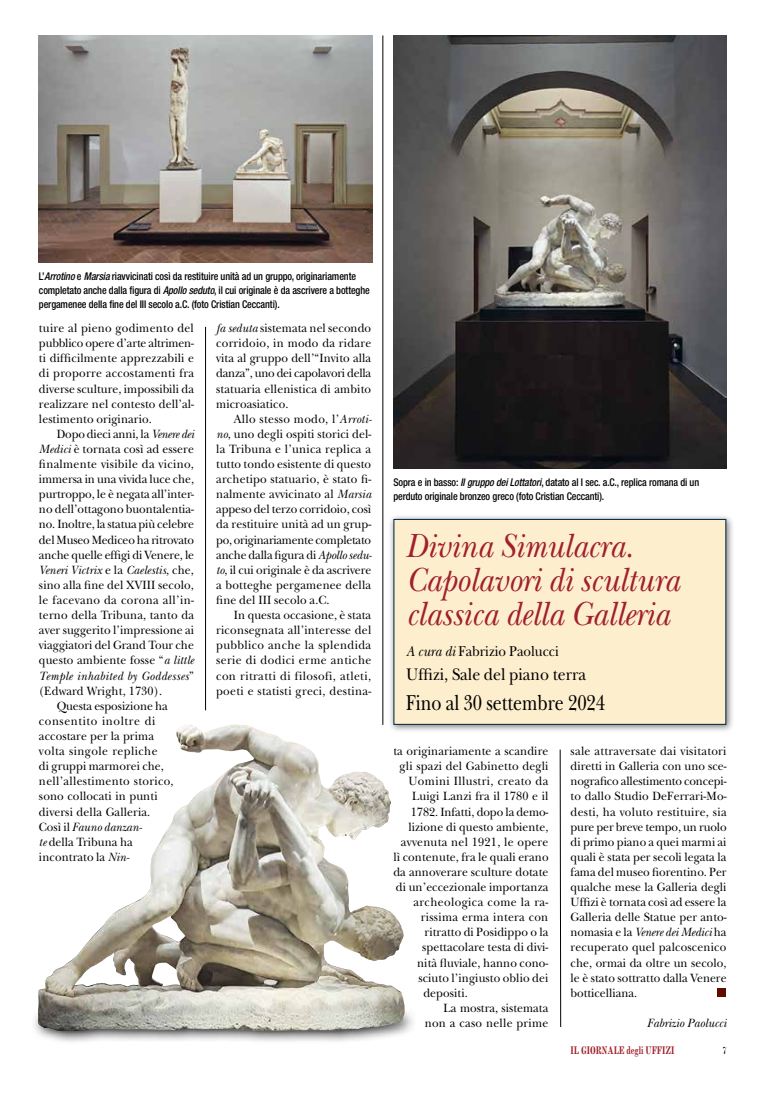
<style>
.page{position:relative;width:762px;height:1099px;background:#fff}
.page>*{position:absolute;margin:0;border:0;box-sizing:border-box;transform-origin:0 0}
.t1{font:italic 35px/33.8px "New Baskerville Std";letter-spacing:-.005em;color:#a0202c;scale:.9 1}
.t2{font:22.5px "New Baskerville Std";color:#000;scale:.8 1}
.t3{font:17.5px "New Baskerville Std";color:#000;scale:.91 1}
.t4{font:14.88px "New Baskerville Std";color:#000;scale:.91 1}
.t5{font:12.5px/15.1px "New Baskerville Std";letter-spacing:.01em;color:#000;text-align:justify;scale:.94 1}
.t6{font:italic 12.5px "New Baskerville Std";letter-spacing:.01em;color:#000;scale:.94 1}
.t7{font:12.5px "New Baskerville Std";letter-spacing:-.015em;color:#000;scale:.94 1}
.t8{font:12.5px "New Baskerville Std";letter-spacing:-.01em;color:#000;scale:.94 1}
.t9{font:12.5px "New Baskerville";letter-spacing:.02em;color:#000;scale:.94 1}
.t10{font:italic 12.5px "New Baskerville Std";letter-spacing:.035em;color:#000;scale:.94 1}
.t11{font:700 11.25px "Modern MT Std";color:#a0202c;scale:.75 1}
.t12{font:11.25px "Modern";color:#000;scale:.75 1}
.t13{font:500 condensed 10.62px/13.8px "Helvetica Neue LT Std";letter-spacing:-.01em;color:#000;scale:.95 1}
.s1{font-style:italic}
.s2{font-style:normal}
.s3{font-family:"New Baskerville"}
</style>
<div class="page">
<svg style="left:34px;top:1008px;width:379px;height:34px"></svg>
<div style="left:717px;top:988px;width:8px;height:8px;background:#5e0b00"></div>
<hr style="left:205px;top:327px;width:1px;height:383px;background:#000">
<hr style="left:383px;top:35px;width:1px;height:690px;background:#000">
<svg style="left:560px;top:749px;width:1px;height:278px"></svg>
<div style="left:388px;top:513px;width:346px;height:220px;background:#000;opacity:.5"></div>
<div style="left:393px;top:519px;width:333px;height:205px;background:#fdeecd;border:1px solid #002741"></div>
<img style="left:393px;top:35px;width:333px;height:433px">
<img style="left:39px;top:35px;width:333px;height:227px">
<img style="left:38px;top:726px;width:362px;height:305px">
<p class="t13" style="left:39px;top:269px;width:350px">L’<span class="s1">Arrotino</span> e <span class="s1">Marsia</span> riavvicinati così da restituire unità ad un gruppo, originariamente completato anche dalla figura di <span class="s1">Apollo seduto</span>, il cui originale è da ascrivere a botteghe pergamenee della fine del III secolo a.C. (foto Cristian Ceccanti).</p>
<p class="t5" style="left:39px;top:320px;width:166px">tuire al pieno godimento del pubblico opere d’arte altrimen&shy;ti difficilmente apprezzabili e di proporre accostamenti fra diverse sculture, impossibili da realizzare nel contesto dell’al&shy;lestimento originario.</p>
<p class="t5" style="left:57px;top:426px;width:148px">Dopo dieci anni, la <span class="s1">Venere dei</span></p>
<p class="t5" style="left:39px;top:441px;width:166px"><span class="s1">Medici</span> è tornata così ad essere</p>
<p class="t5" style="left:39px;top:456px;width:166px">finalmente visibile da vicino,</p>
<p class="t5" style="left:39px;top:471px;width:166px">immersa in una vivida luce che,</p>
<p class="t5" style="left:39px;top:486px;width:166px">purtroppo, le è negata all’inter-</p>
<p class="t5" style="left:39px;top:502px;width:166px">no dell’ottagono buontalentia-</p>
<p class="t7" style="left:39px;top:517px;width:166px">no. Inoltre, la statua più celebre</p>
<p class="t7" style="left:39px;top:532px;width:166px">del Museo Mediceo ha ritrovato</p>
<p class="t8" style="left:39px;top:547px;width:166px">anche quelle effigi di Venere, le</p>
<p class="t6" style="left:39px;top:562px;width:166px">Veneri Victrix <span class="s2">e la</span> Caelestis<span class="s2">, che,</span></p>
<p class="t5" style="left:39px;top:577px;width:166px">sino alla fine del XVIII secolo,</p>
<p class="t5" style="left:39px;top:592px;width:166px">le facevano da corona all’in-</p>
<p class="t5" style="left:39px;top:607px;width:166px">terno della Tribuna, tanto da</p>
<p class="t5" style="left:39px;top:622px;width:166px">aver suggerito l’impressione ai</p>
<p class="t5" style="left:39px;top:637px;width:166px">viaggiatori del Grand Tour che</p>
<p class="t5" style="left:39px;top:653px;width:166px">questo ambiente fosse “<span class="s1">a little</span></p>
<p class="t10" style="left:39px;top:668px;width:166px">Temple inhabited by Goddesses<span class="s2">”</span></p>
<p class="t5" style="left:39px;top:683px;width:133px">(Edward Wright, 1730).</p>
<p class="t5" style="left:57px;top:698px;width:120px">Questa esposizione ha</p>
<p class="t5" style="left:39px;top:713px;width:125px">consentito inoltre di</p>
<p class="t5" style="left:39px;top:728px;width:124px">accostare per la prima</p>
<p class="t5" style="left:39px;top:743px;width:128px">volta singole repliche</p>
<p class="t5" style="left:39px;top:758px;width:134px">di gruppi marmorei che,</p>
<p class="t5" style="left:39px;top:773px;width:145px">nell’allestimento storico,</p>
<p class="t5" style="left:39px;top:788px;width:128px">sono collocati in punti</p>
<p class="t5" style="left:39px;top:804px;width:120px">diversi della Galleria.</p>
<p class="t6" style="left:39px;top:819px;width:111px"><span class="s2">Così il</span> Fauno danzan-</p>
<p class="t5" style="left:39px;top:834px;width:101px"><span class="s1">te</span> della Tribuna ha</p>
<p class="t5" style="left:39px;top:849px;width:98px">incontrato la <span class="s1">Nin-</span></p>
<p class="t5" style="left:216px;top:320px;width:166px"><span class="s1">fa seduta</span> sistemata nel secondo corridoio, in modo da ridare vita al gruppo dell’“Invito alla danza”, uno dei capolavori della statuaria ellenistica di ambito microasiatico.</p>
<p class="t5" style="left:216px;top:411px;width:167px;text-indent:18px">Allo stesso modo, l’<span class="s1">Arroti&shy;no</span>, uno degli ospiti storici del&shy;la Tribuna e l’unica replica a tutto tondo esistente di questo archetipo statuario, è stato fi&shy;nalmente avvicinato al <span class="s1">Marsia </span>appeso del terzo corridoio, così da restituire unità ad un grup&shy;po, originariamente completato anche dalla figura di <span class="s1">Apollo sedu&shy;to</span>, il cui originale è da ascrivere a botteghe pergamenee della fine del III secolo a.C.</p>
<p class="t5" style="left:234px;top:607px;width:148px">In questa occasione<span class="s3">, è stata</span></p>
<p class="t9" style="left:216px;top:623px;width:167px">riconsegnata all’interesse del</p>
<p class="t5" style="left:216px;top:637px;width:167px">pubblico anche la splendida serie di dodici erme antiche con ritratti di filosofi, atleti, poeti e statisti greci, destina-</p>
<p class="t13" style="left:393px;top:475px;width:323px">Sopra e in basso: <span class="s1">Il gruppo dei Lottatori</span>, datato al I sec. a.C., replica romana di un perduto originale bronzeo greco (foto Cristian Ceccanti).</p>
<h1 class="t1" style="left:406px;top:529px;width:305px">Divina Simulacra.<br>Capolavori di scultura classica della Galleria</h1>
<p class="t4" style="left:406px;top:642px;width:169px"><span class="s1">A cura di</span> Fabrizio Paolucci</p>
<h3 class="t3" style="left:406px;top:664px;width:199px">Uffizi, Sale del piano terra</h3>
<h2 class="t2" style="left:406px;top:689px;width:250px">Fino al 30 settembre 2024</h2>
<p class="t5" style="left:393px;top:743px;width:166px">ta originariamente a scandire</p>
<p class="t5" style="left:400px;top:758px;width:160px">gli spazi del Gabinetto degli</p>
<p class="t5" style="left:408px;top:773px;width:150px">Uomini Illustri, creato da</p>
<p class="t5" style="left:412px;top:788px;width:146px">Luigi Lanzi fra il 1780 e il</p>
<p class="t5" style="left:411px;top:804px;width:148px">1782. Infatti, dopo la demo-</p>
<p class="t5" style="left:408px;top:819px;width:150px">lizione di questo ambiente,</p>
<p class="t5" style="left:401px;top:834px;width:158px">avvenuta nel 1921, le opere</p>
<p class="t5" style="left:393px;top:849px;width:167px">lì contenute, fra le quali erano</p>
<p class="t5" style="left:393px;top:864px;width:166px">da annoverare sculture dotate</p>
<p class="t5" style="left:396px;top:879px;width:164px">di un’eccezionale importanza</p>
<p class="t5" style="left:413px;top:894px;width:145px">archeologica come la ra-</p>
<p class="t5" style="left:421px;top:909px;width:137px">rissima erma intera con</p>
<p class="t5" style="left:425px;top:924px;width:133px">ritratto di Posidippo o la</p>
<p class="t5" style="left:422px;top:939px;width:136px">spettacolare testa di divi-</p>
<p class="t5" style="left:417px;top:955px;width:141px">nità fluviale, hanno cono-</p>
<p class="t5" style="left:418px;top:970px;width:140px">sciuto l’ingiusto oblio dei</p>
<p class="t5" style="left:423px;top:985px;width:49px">depositi.</p>
<p class="t5" style="left:444px;top:1000px;width:113px">La mostra, sistemata</p>
<p class="t5" style="left:425px;top:1015px;width:133px">non a caso nelle prime</p>
<p class="t5" style="left:570px;top:743px;width:167px">sale attraversate dai visitatori diretti in Galleria con uno sce&shy;nografico allestimento concepi&shy;to dallo Studio DeFerrari-Mo&shy;desti, ha voluto restituire, sia pure per breve tempo, un ruolo di primo piano a quei marmi ai quali è stata per secoli legata la fama del museo fiorentino. Per qualche mese la Galleria degli Uffizi è tornata così ad essere la Galleria delle Statue per anto&shy;nomasia e la <span class="s1">Venere dei Medici</span> ha recuperato quel palcoscenico che, ormai da oltre un secolo, le è stato sottratto dalla Venere botticelliana.</p>
<p class="t6" style="left:647px;top:1015px;width:86px">Fabrizio Paolucci</p>
<p class="t11" style="left:570px;top:1042px;width:140px">IL GIORNALE degli UFFIZI</p>
<p class="t12" style="left:723px;top:1044px;width:7px">7</p>
</div>
